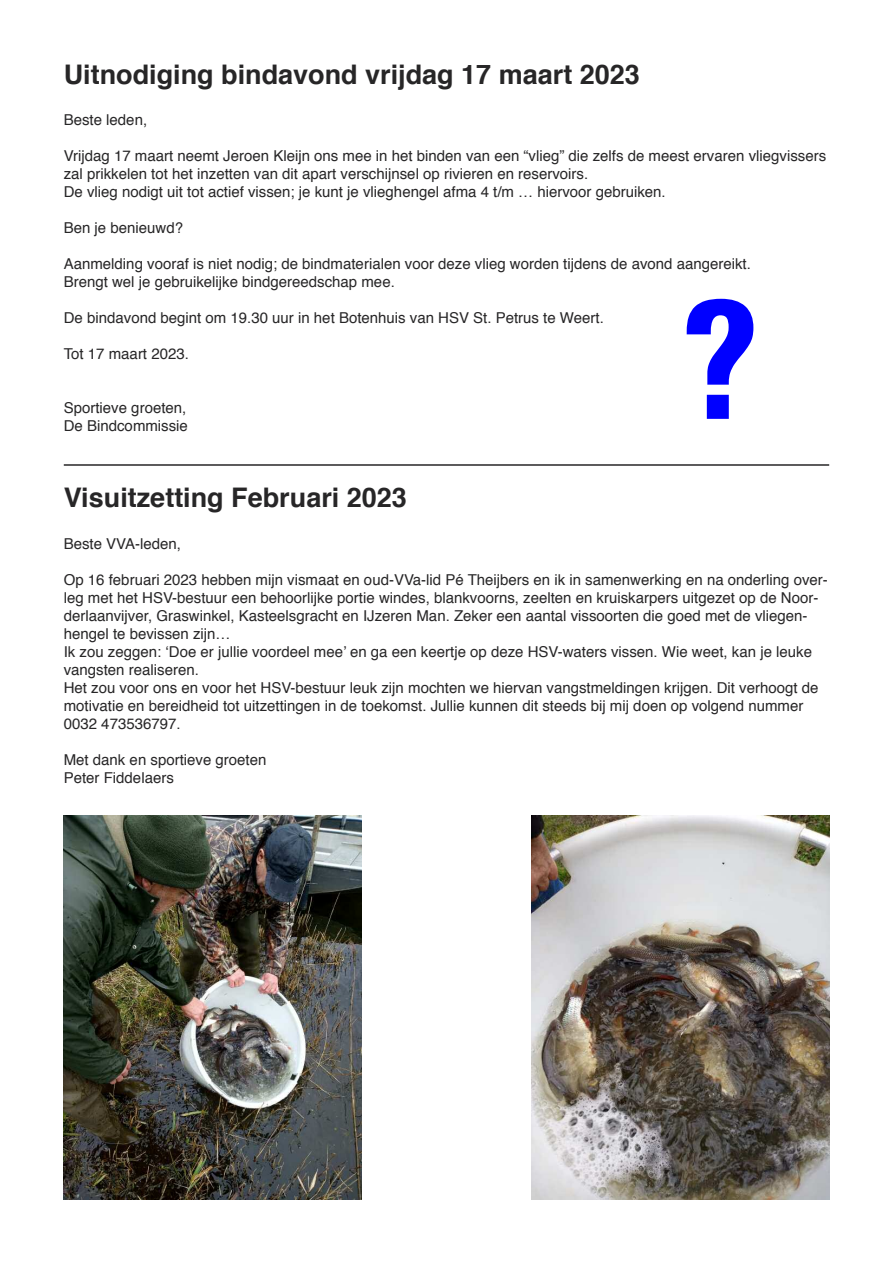
<style>
.page{position:relative;width:893px;height:1263px;background:#fff}
.page>*{position:absolute;margin:0;border:0;box-sizing:border-box;transform-origin:0 0}
.t1{font:700 180px "Serifa";color:#00f}
.t2{font:700 27px "Helvetica";color:#272627}
.t3{font:15px/18px "Helvetica";color:#272627}
</style>
<div class="page">
<hr style="left:64px;top:464px;width:765px;height:2px;background:#272627">
<img style="left:64px;top:816px;width:297px;height:383px">
<img style="left:531px;top:816px;width:298px;height:383px">
<h2 class="t2" style="left:64px;top:63px;width:578px">Uitnodiging bindavond vrijdag 17 maart 2023</h2>
<p class="t3" style="left:64px;top:112px;width:85px">Beste leden,</p>
<p class="t3" style="left:64px;top:148px;width:764px">Vrijdag 17 maart neemt Jeroen Kleijn ons mee in het binden van een “vlieg” die zelfs de meest ervaren vliegvissers zal prikkelen tot het inzetten van dit apart verschijnsel op rivieren en reservoirs.<br>De vlieg nodigt uit tot actief vissen; je kunt je vlieghengel afma 4 t/m … hiervoor gebruiken.</p>
<p class="t3" style="left:64px;top:220px;width:121px">Ben je benieuwd?</p>
<p class="t3" style="left:64px;top:256px;width:689px">Aanmelding vooraf is niet nodig; de bindmaterialen voor deze vlieg worden tijdens de avond aangereikt.<br>Brengt wel je gebruikelijke bindgereedschap mee.</p>
<p class="t3" style="left:64px;top:310px;width:542px">De bindavond begint om 19.30 uur in het Botenhuis van HSV St. Petrus te Weert.</p>
<p class="t3" style="left:64px;top:346px;width:127px">Tot 17 maart 2023.</p>
<h1 class="t1" style="left:680px;top:250px;width:81px">?</h1>
<p class="t3" style="left:64px;top:400px;width:126px">Sportieve groeten,<br>De Bindcommissie</p>
<h2 class="t2" style="left:64px;top:486px;width:345px">Visuitzetting Februari 2023</h2>
<p class="t3" style="left:64px;top:536px;width:119px">Beste VVA-leden,</p>
<p class="t3" style="left:64px;top:572px;width:766px">Op 16 februari 2023 hebben mijn vismaat en oud-VVa-lid Pé Theijbers en ik in samenwerking en na onderling over&shy;leg met het HSV-bestuur een behoorlijke portie windes, blankvoorns, zeelten en kruiskarpers uitgezet op de Noor&shy;derlaanvijver, Graswinkel, Kasteelsgracht en IJzeren Man. Zeker een aantal vissoorten die goed met de vliegen&shy;hengel te bevissen zijn…<br>Ik zou zeggen: ‘Doe er jullie voordeel mee’ en ga een keertje op deze HSV-waters vissen. Wie weet, kan je leuke vangsten realiseren.<br>Het zou voor ons en voor het HSV-bestuur leuk zijn mochten we hiervan vangstmeldingen krijgen. Dit verhoogt de motivatie en bereidheid tot uitzettingen in de toekomst. Jullie kunnen dit steeds bij mij doen op volgend nummer 0032 473536797.</p>
<p class="t3" style="left:64px;top:752px;width:204px">Met dank en sportieve groeten<br>Peter Fiddelaers</p>
</div>
